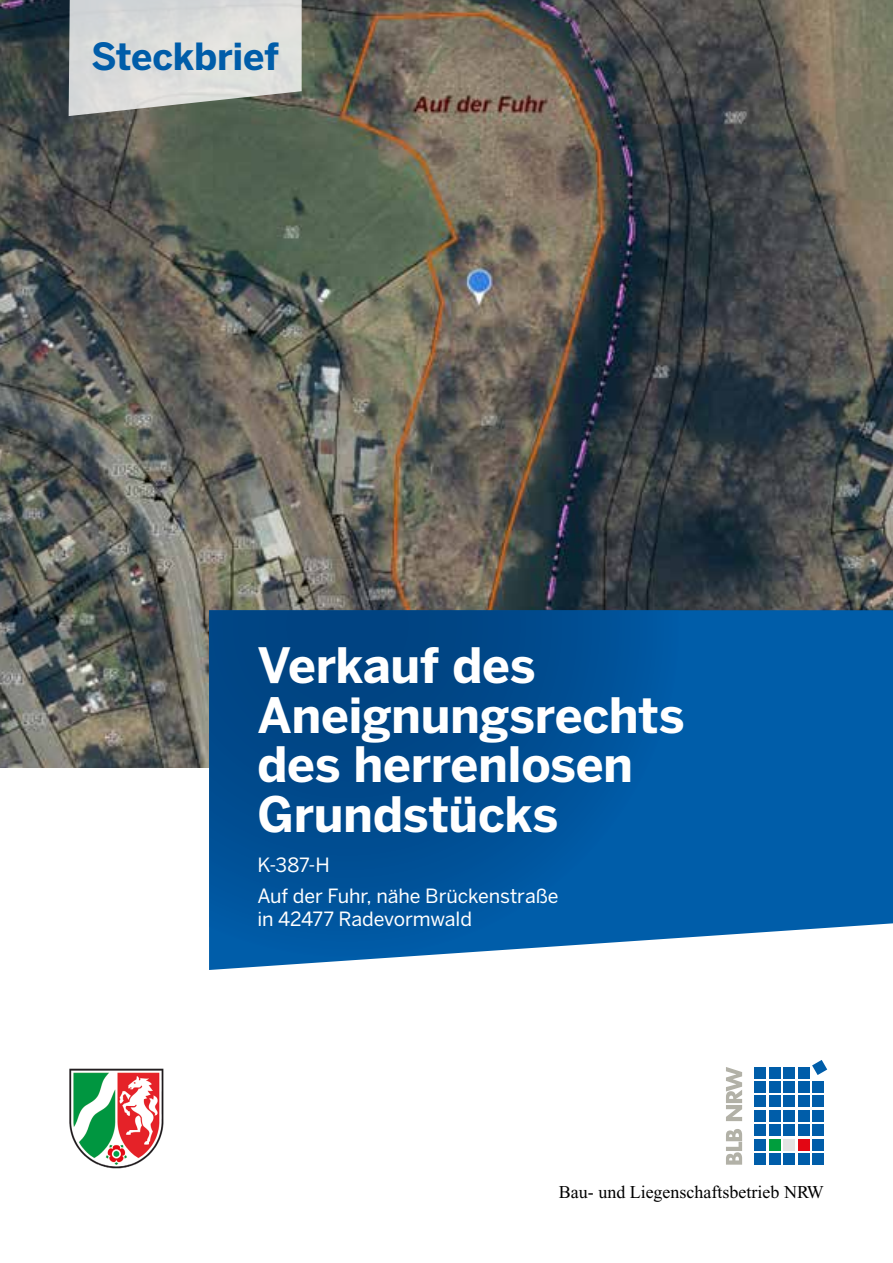
<style>
.page{position:relative;width:893px;height:1263px;background:#fff}
.page>*{position:absolute;margin:0;border:0;box-sizing:border-box;transform-origin:0 0}
.t1{font:700 48.3px/49.5px "Benton Sans";letter-spacing:-.01em;color:#fff}
.t2{font:700 37.2px "Benton Sans";letter-spacing:-.01em;color:#005da9}
.t3{font:19.5px/31px "Benton Sans";letter-spacing:-.005em;color:#fff}
.t4{font:18px "Times New Roman";color:#000}
</style>
<div class="page">
<img style="left:0;top:0;width:893px;height:768px">
<svg style="left:209px;top:610px;width:684px;height:360px;fill:#005da9"></svg>
<svg style="left:209px;top:610px;width:470px;height:347px;background:#045296"></svg>
<img style="left:69px;top:1068px;width:95px;height:100px">
<div style="left:755px;top:1153px;width:11px;height:12px;background:#005da9"></div>
<div style="left:769px;top:1153px;width:11px;height:12px;background:#005da9"></div>
<div style="left:784px;top:1153px;width:11px;height:12px;background:#005da9"></div>
<div style="left:798px;top:1153px;width:11px;height:12px;background:#005da9"></div>
<div style="left:812px;top:1153px;width:12px;height:12px;background:#005da9"></div>
<div style="left:755px;top:1139px;width:11px;height:11px;background:#005da9"></div>
<div style="left:769px;top:1139px;width:11px;height:11px;background:#009e3d"></div>
<div style="left:784px;top:1139px;width:11px;height:11px;background:#e3e3e3"></div>
<div style="left:798px;top:1139px;width:11px;height:11px;background:#e30613"></div>
<div style="left:812px;top:1139px;width:12px;height:11px;background:#005da9"></div>
<div style="left:755px;top:1125px;width:11px;height:11px;background:#005da9"></div>
<div style="left:769px;top:1125px;width:11px;height:11px;background:#005da9"></div>
<div style="left:784px;top:1125px;width:11px;height:11px;background:#005da9"></div>
<div style="left:798px;top:1125px;width:11px;height:11px;background:#005da9"></div>
<div style="left:812px;top:1125px;width:12px;height:11px;background:#005da9"></div>
<div style="left:755px;top:1110px;width:11px;height:11px;background:#005da9"></div>
<div style="left:769px;top:1110px;width:11px;height:11px;background:#005da9"></div>
<div style="left:784px;top:1110px;width:11px;height:11px;background:#005da9"></div>
<div style="left:798px;top:1110px;width:11px;height:11px;background:#005da9"></div>
<div style="left:812px;top:1110px;width:12px;height:11px;background:#005da9"></div>
<div style="left:755px;top:1096px;width:11px;height:11px;background:#005da9"></div>
<div style="left:769px;top:1096px;width:11px;height:11px;background:#005da9"></div>
<div style="left:784px;top:1096px;width:11px;height:11px;background:#005da9"></div>
<div style="left:798px;top:1096px;width:11px;height:11px;background:#005da9"></div>
<div style="left:812px;top:1096px;width:12px;height:11px;background:#005da9"></div>
<div style="left:755px;top:1081px;width:11px;height:11px;background:#005da9"></div>
<div style="left:769px;top:1081px;width:11px;height:11px;background:#005da9"></div>
<div style="left:784px;top:1081px;width:11px;height:11px;background:#005da9"></div>
<div style="left:798px;top:1081px;width:11px;height:11px;background:#005da9"></div>
<div style="left:812px;top:1081px;width:12px;height:11px;background:#005da9"></div>
<div style="left:755px;top:1067px;width:11px;height:11px;background:#005da9"></div>
<div style="left:769px;top:1067px;width:11px;height:11px;background:#005da9"></div>
<div style="left:784px;top:1067px;width:11px;height:11px;background:#005da9"></div>
<div style="left:798px;top:1067px;width:11px;height:11px;background:#005da9"></div>
<svg style="left:812px;top:1060px;width:15px;height:15px"></svg>
<svg style="left:726px;top:1129px;width:16px;height:36px"></svg>
<svg style="left:726px;top:1067px;width:16px;height:54px"></svg>
<svg style="left:69px;top:0;width:233px;height:116px;background:#cccfcc"></svg>
<h2 class="t2" style="left:91px;top:33px;width:190px">Steckbrief</h2>
<h1 class="t1" style="left:257px;top:641px;width:429px">Verkauf des<br>Aneignungsrechts des herrenlosen<br>Grundstücks</h1>
<p class="t3" style="left:257px;top:849px;width:303px">K-387-H<br>Auf der Fuhr, nähe Brückenstraße</p>
<p class="t3" style="left:257px;top:903px;width:216px">in 42477 Radevormwald</p>
<p class="t4" style="left:559px;top:1182px;width:266px">Bau- und Liegenschaftsbetrieb NRW</p>
</div>
